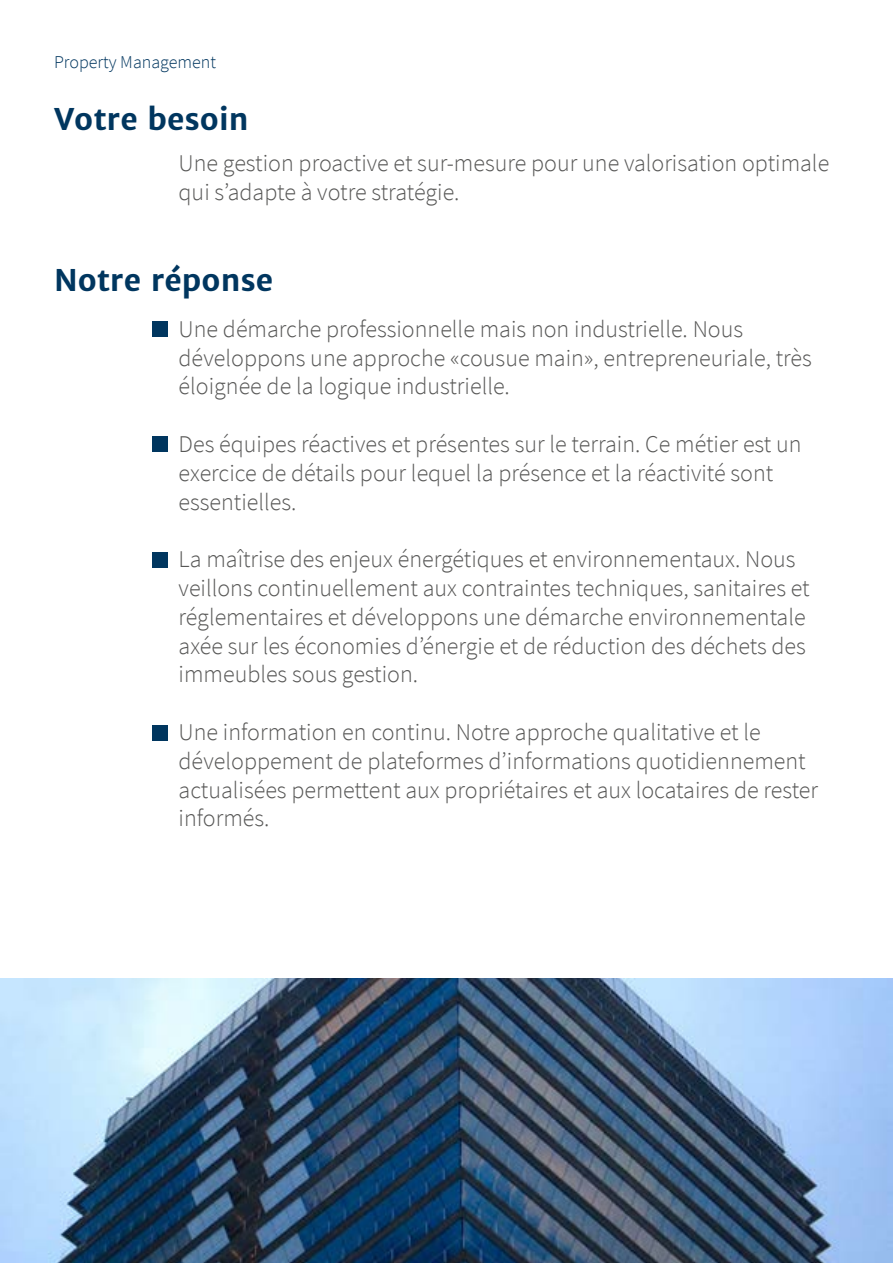
<style>
.page{position:relative;width:893px;height:1263px;background:#fff}
.page>*{position:absolute;margin:0;border:0;box-sizing:border-box;transform-origin:0 0}
.t1{font:700 30px "Merriweather Sans";color:#00365f}
.t2{font:300 24px/28.8px "Source Sans Pro";color:#575756}
.t3{font:300 18px "Source Sans Pro";color:#00365f}
</style>
<div class="page">
<img style="left:0;top:978px;width:893px;height:285px">
<div style="left:152px;top:321px;width:15px;height:16px;background:#00365f"></div>
<div style="left:152px;top:436px;width:15px;height:15px;background:#00365f"></div>
<div style="left:153px;top:552px;width:15px;height:15px;background:#00365f"></div>
<div style="left:153px;top:725px;width:15px;height:15px;background:#00365f"></div>
<p class="t3" style="left:54px;top:50px;width:164px">Property Management</p>
<p class="t1" style="left:54px;top:100px;width:196px">Votre besoin</p>
<p class="t2" style="left:179px;top:149px;width:652px">Une gestion proactive et sur-mesure pour une valorisation optimale qui s’adapte à votre stratégie.</p>
<p class="t1" style="left:54px;top:261px;width:221px">Notre réponse</p>
<p class="t2" style="left:179px;top:314px;width:635px">Une démarche professionnelle mais non industrielle. Nous développons une approche «cousue main», entrepreneuriale, très éloignée de la logique industrielle.</p>
<p class="t2" style="left:179px;top:430px;width:624px">Des équipes réactives et présentes sur le terrain. Ce métier est un exercice de détails pour lequel la présence et la réactivité sont essentielles.</p>
<p class="t2" style="left:179px;top:545px;width:633px">La maîtrise des enjeux énergétiques et environnementaux. Nous veillons continuellement aux contraintes techniques, sanitaires et réglementaires et développons une démarche environnementale axée sur les économies d’énergie et de réduction des déchets des immeubles sous gestion.</p>
<p class="t2" style="left:179px;top:718px;width:641px">Une information en continu. Notre approche qualitative et le développement de plateformes d’informations quotidiennement actualisées permettent aux propriétaires et aux locataires de rester informés.</p>
</div>
